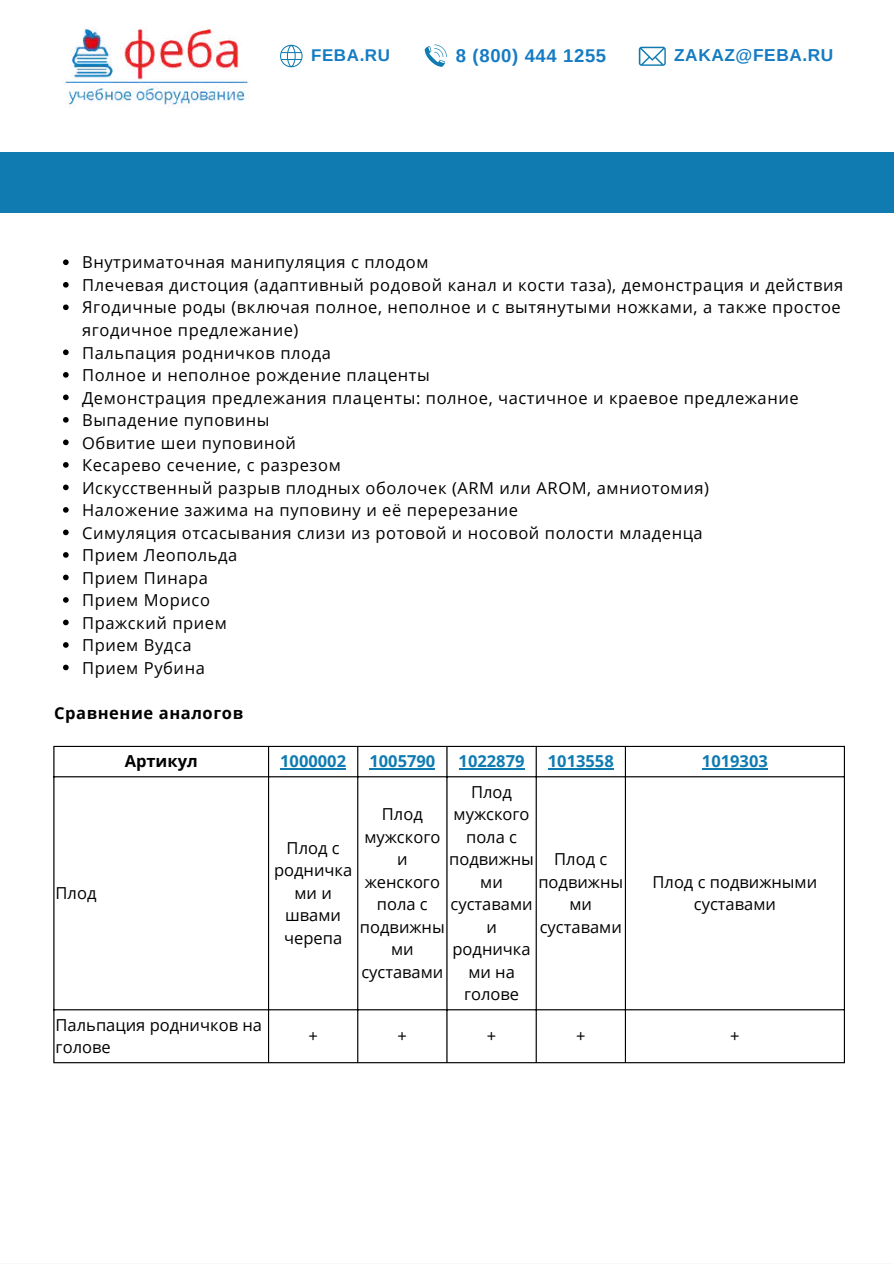
<style>
.page{position:relative;width:894px;height:1264px;background:#fff}
.page>*{position:absolute;margin:0;border:0;box-sizing:border-box;transform-origin:0 0}
.t1{font:700 18.45px "Arimo";letter-spacing:.035em;color:#157bc2}
.t2{font:700 17.25px "Arimo";letter-spacing:.035em;color:#157bc2}
.t3{font:700 16.95px "Arimo";letter-spacing:.035em;color:#157bc2}
.t4{font:16.5px/22.5px "Open Sans";letter-spacing:.035em;color:#000}
.t5{font:16.5px/22.5px "Open Sans";color:#000;text-align:center}
.t6{font:700 16.5px "Open Sans";color:#107bb1}
.t7{font:700 16.5px "Open Sans";letter-spacing:.035em;color:#000}
.t8{font:700 16.5px "Open Sans";color:#000}
</style>
<div class="page">
<img style="left:63px;top:27px;width:186px;height:80px">
<svg style="left:638px;top:47px;width:27px;height:19px"></svg>
<svg style="left:424px;top:45px;width:22px;height:22px"></svg>
<svg style="left:280px;top:45px;width:22px;height:22px"></svg>
<div style="left:0;top:152px;width:893px;height:61px;background:#107bb1"></div>
<svg style="left:63px;top:259px;width:6px;height:6px"></svg>
<svg style="left:63px;top:282px;width:6px;height:5px"></svg>
<svg style="left:63px;top:304px;width:6px;height:6px"></svg>
<svg style="left:63px;top:349px;width:6px;height:6px"></svg>
<svg style="left:63px;top:372px;width:6px;height:5px"></svg>
<svg style="left:63px;top:394px;width:6px;height:6px"></svg>
<svg style="left:63px;top:417px;width:6px;height:5px"></svg>
<svg style="left:63px;top:439px;width:6px;height:6px"></svg>
<svg style="left:63px;top:462px;width:6px;height:5px"></svg>
<svg style="left:63px;top:484px;width:6px;height:6px"></svg>
<svg style="left:63px;top:507px;width:6px;height:5px"></svg>
<svg style="left:63px;top:529px;width:6px;height:6px"></svg>
<svg style="left:63px;top:552px;width:6px;height:5px"></svg>
<svg style="left:63px;top:574px;width:6px;height:6px"></svg>
<svg style="left:63px;top:597px;width:6px;height:5px"></svg>
<svg style="left:63px;top:619px;width:6px;height:6px"></svg>
<svg style="left:63px;top:642px;width:6px;height:5px"></svg>
<svg style="left:63px;top:664px;width:6px;height:6px"></svg>
<hr style="left:280px;top:768px;width:66px;height:1px;background:#107bb1">
<hr style="left:369px;top:768px;width:66px;height:1px;background:#107bb1">
<hr style="left:458px;top:768px;width:66px;height:1px;background:#107bb1">
<hr style="left:547px;top:768px;width:66px;height:1px;background:#107bb1">
<hr style="left:701px;top:768px;width:66px;height:1px;background:#107bb1">
<hr style="left:53px;top:747px;width:1px;height:315px;background:#000">
<hr style="left:268px;top:747px;width:1px;height:315px;background:#000">
<hr style="left:357px;top:747px;width:1px;height:315px;background:#000">
<hr style="left:446px;top:747px;width:1px;height:315px;background:#000">
<hr style="left:535px;top:747px;width:1px;height:315px;background:#000">
<hr style="left:624px;top:747px;width:1px;height:315px;background:#000">
<hr style="left:843px;top:747px;width:1px;height:315px;background:#000">
<hr style="left:53px;top:746px;width:791px;height:1px;background:#000">
<hr style="left:53px;top:776px;width:791px;height:1px;background:#000">
<hr style="left:53px;top:1009px;width:791px;height:1px;background:#000">
<hr style="left:53px;top:1062px;width:791px;height:1px;background:#000">
<p class="t3" style="left:311px;top:46px;width:80px">FEBA.RU</p>
<p class="t1" style="left:456px;top:45px;width:152px">8 (800) 444 1255</p>
<p class="t2" style="left:674px;top:45px;width:161px">ZAKAZ@FEBA.RU</p>
<p class="t4" style="left:82px;top:251px;width:762px">Внутриматочная манипуляция с плодом<br>Плечевая дистоция (адаптивный родовой канал и кости таза), демонстрация и действия Ягодичные роды (включая полное, неполное и с вытянутыми ножками, а также простое ягодичное предлежание)<br>Пальпация родничков плода<br>Полное и неполное рождение плаценты<br>Демонстрация предлежания плаценты: полное, частичное и краевое предлежание Выпадение пуповины<br>Обвитие шеи пуповиной<br>Кесарево сечение, с разрезом<br>Искусственный разрыв плодных оболочек (ARM или AROM, амниотомия)<br>Наложение зажима на пуповину и её перерезание<br>Симуляция отсасывания слизи из ротовой и носовой полости младенца<br>Прием Леопольда<br>Прием Пинара<br>Прием Морисо<br>Пражский прием<br>Прием Вудса<br>Прием Рубина</p>
<p class="t7" style="left:54px;top:701px;width:191px">Сравнение аналогов</p>
<p class="t8" style="left:125px;top:749px;width:75px">Артикул</p>
<p class="t6" style="left:280px;top:749px;width:67px">1000002</p>
<p class="t6" style="left:369px;top:749px;width:67px">1005790</p>
<p class="t6" style="left:458px;top:749px;width:67px">1022879</p>
<p class="t6" style="left:547px;top:749px;width:67px">1013558</p>
<p class="t6" style="left:701px;top:749px;width:67px">1019303</p>
<p class="t4" style="left:56px;top:881px;width:42px">Плод</p>
<p class="t5" style="left:56px;top:1012px;width:208px;text-align:left">Пальпация родничков на голове</p>
<p class="t5" style="left:274px;top:836px;width:80px">Плод с родничка ми и швами черепа</p>
<p class="t5" style="left:449px;top:780px;width:86px">Плод мужского пола с подвижны ми суставами и родничка ми на голове</p>
<p class="t5" style="left:360px;top:802px;width:86px">Плод мужского и женского пола с подвижны ми суставами</p>
<p class="t5" style="left:538px;top:847px;width:86px">Плод с подвижны ми суставами</p>
<p class="t5" style="left:652px;top:870px;width:166px">Плод с подвижными суставами</p>
<p class="t4" style="left:308px;top:1024px;width:11px">+</p>
<p class="t4" style="left:397px;top:1024px;width:11px">+</p>
<p class="t4" style="left:486px;top:1024px;width:11px">+</p>
<p class="t4" style="left:576px;top:1024px;width:11px">+</p>
<p class="t4" style="left:730px;top:1024px;width:11px">+</p>
</div>
